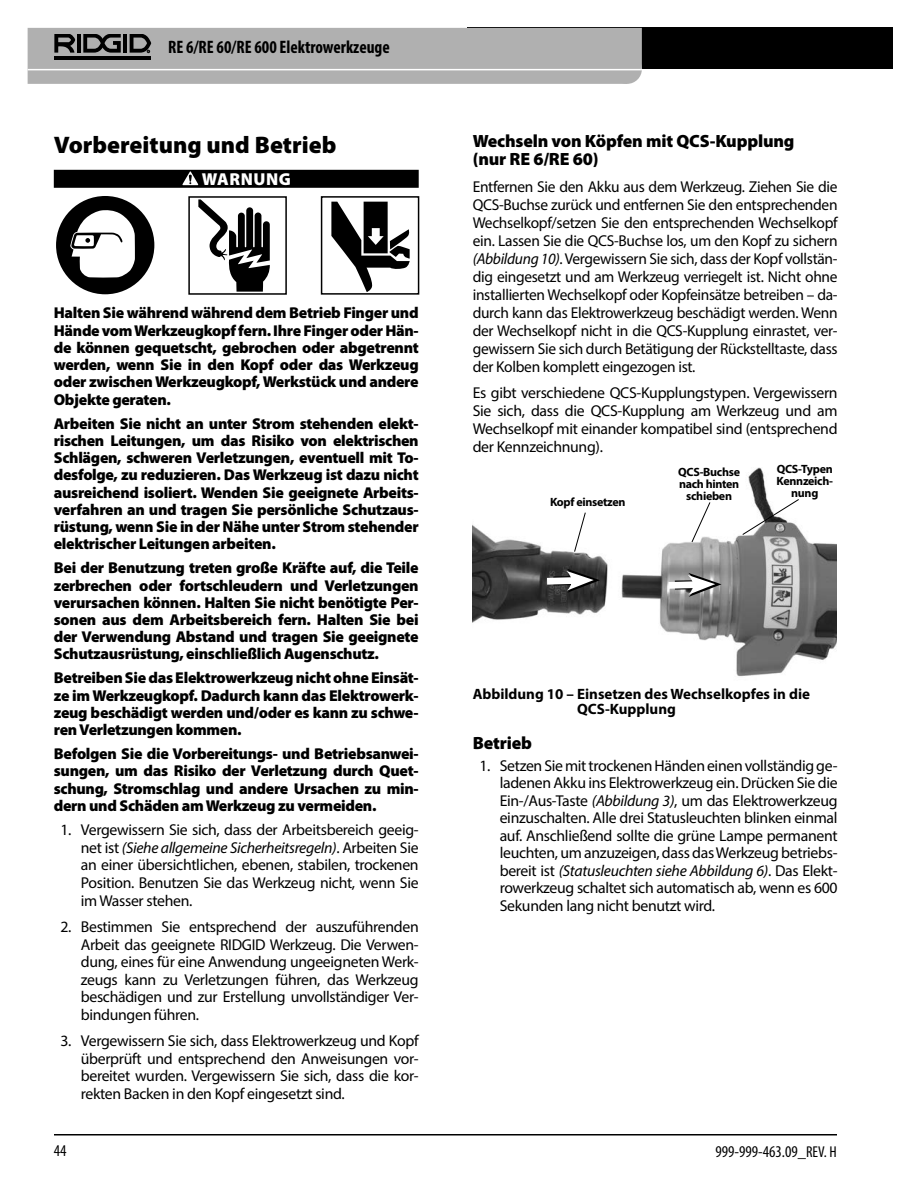
<style>
.page{position:relative;width:918px;height:1188px;background:#fff}
.page>*{position:absolute;margin:0;border:0;box-sizing:border-box;transform-origin:0 0}
.Heading_1{font:900 24px "Myriad Pro";color:#000}
.t1{font:700 condensed 18.15px "Myriad Pro";color:#000}
.Heading_2{font:900 17.7px/18px "Myriad Pro";letter-spacing:-.01em;color:#000}
.Warning_Head{font:900 17.4px "Myriad Pro";letter-spacing:.03em;color:#fff}
.t2{font:condensed 16.5px "Myriad Pro";color:#000}
.Warning_Text{font:900 15.75px/17.2px "Myriad Pro";letter-spacing:-.02em;color:#000;text-align:justify}
.Body_Indent{font:15.75px/17.5px "Myriad Pro";letter-spacing:-.02em;color:#000;text-align:justify}
.Body_Text{font:15.75px/18px "Myriad Pro";letter-spacing:-.02em;color:#000;text-align:justify}
.Picture_Caption{font:700 15px/15px "Myriad Pro";color:#000}
.t3{font:700 12px/12px "Myriad Pro";letter-spacing:-.025em;color:#000;text-align:center}
.s1{font-style:italic}
.s2{font-size:15.75px}
</style>
<div class="page">
<div style="left:54px;top:170px;width:365px;height:18px;background:#000"></div>
<svg style="left:182px;top:171px;width:16px;height:14px"></svg>
<svg style="left:56px;top:196px;width:98px;height:98px"></svg>
<svg style="left:331px;top:202px;width:79px;height:90px"></svg>
<div style="left:321px;top:196px;width:98px;height:99px;border:2px solid #000"></div>
<svg style="left:198px;top:199px;width:72px;height:93px"></svg>
<div style="left:188px;top:196px;width:99px;height:99px;border:2px solid #000"></div>
<img style="left:473px;top:468px;width:364px;height:209px">
<svg style="left:574px;top:512px;width:12px;height:41px"></svg>
<svg style="left:691px;top:501px;width:20px;height:42px"></svg>
<svg style="left:540px;top:569px;width:60px;height:24px"></svg>
<svg style="left:662px;top:573px;width:60px;height:24px"></svg>
<svg style="left:742px;top:498px;width:58px;height:38px"></svg>
<div style="left:467px;top:28px;width:425px;height:41px;background:#000"></div>
<svg style="left:28px;top:28px;width:614px;height:56px;background:#ababab"></svg>
<hr style="left:54px;top:1134px;width:783px;height:2px;background:#000">
<p class="t1" style="left:168px;top:36px;width:223px">RE 6/RE 60/RE 600 Elektrowerkzeuge</p>
<p class="Heading_1" style="left:54px;top:131px;width:284px">Vorbereitung und Betrieb</p>
<p class="Warning_Head" style="left:202px;top:169px;width:90px">WARNUNG</p>
<p class="Warning_Text" style="left:54px;top:305px;width:366px">Halten Sie während während dem Betrieb Finger und Hände vom Werkzeugkopf fern. Ihre Finger oder Hän&shy;de können gequetscht, gebrochen oder abgetrennt werden, wenn Sie in den Kopf oder das Werkzeug oder zwischen Werkzeugkopf, Werkstück und andere Objekte geraten.</p>
<p class="Warning_Text" style="left:54px;top:415px;width:366px">Arbeiten Sie nicht an unter Strom stehenden elekt&shy;rischen Leitungen, um das Risiko von elektrischen Schlägen, schweren Verletzungen, eventuell mit To&shy;desfolge, zu reduzieren. Das Werkzeug ist dazu nicht ausreichend isoliert. Wenden Sie geeignete Arbeits&shy;verfahren an und tragen Sie persönliche Schutzaus&shy;rüstung, wenn Sie in der Nähe unter Strom stehender elektrischer Leitungen arbeiten.</p>
<p class="Warning_Text" style="left:54px;top:559px;width:366px">Bei der Benutzung treten große Kräfte auf, die Teile zerbrechen oder fortschleudern und Verletzungen verursachen können. Halten Sie nicht benötigte Per&shy;sonen aus dem Arbeitsbereich fern. Halten Sie bei der Verwendung Abstand und tragen Sie geeignete Schutzausrüstung, einschließlich Augenschutz.</p>
<p class="Warning_Text" style="left:54px;top:670px;width:366px">Betreiben Sie das Elektrowerkzeug nicht ohne Einsät&shy;ze im Werkzeugkopf. Dadurch kann das Elektrowerk&shy;zeug beschädigt werden und/oder es kann zu schwe&shy;ren Verletzungen kommen.</p>
<p class="Warning_Text" style="left:54px;top:745px;width:366px">Befolgen Sie die Vorbereitungs- und Betriebsanwei&shy;sungen, um das Risiko der Verletzung durch Quet&shy;schung, Stromschlag und andere Ursachen zu min&shy;dern und Schäden am Werkzeug zu vermeiden.</p>
<p class="Body_Indent" style="left:81px;top:821px;width:339px;text-indent:-20px">1. Vergewissern Sie sich, dass der Arbeitsbereich geeig&shy;net ist <span class="s1">(Siehe allgemeine Sicherheitsregeln)</span>. Arbeiten Sie an einer übersichtlichen, ebenen, stabilen, trockenen Position. Benutzen Sie das Werkzeug nicht, wenn Sie im Wasser stehen.</p>
<p class="Body_Indent" style="left:81px;top:918px;width:339px;text-indent:-20px">2. Bestimmen Sie entsprechend der auszuführenden Arbeit das geeignete RIDGID Werkzeug. Die Verwen&shy;dung, eines für eine Anwendung ungeeigneten Werk&shy;zeugs kann zu Verletzungen führen, das Werkzeug beschädigen und zur Erstellung unvollständiger Ver&shy;bindungen führen.</p>
<p class="Body_Indent" style="left:81px;top:1032px;width:339px;text-indent:-20px">3. Vergewissern Sie sich, dass Elektrowerkzeug und Kopf überprüft und entsprechend den Anweisungen vor&shy;bereitet wurden. Vergewissern Sie sich, dass die kor&shy;rekten Backen in den Kopf eingesetzt sind.</p>
<p class="Heading_2" style="left:473px;top:133px;width:323px">Wechseln von Köpfen mit QCS-Kupplung (nur RE 6/RE 60)</p>
<p class="Body_Text" style="left:473px;top:177px;width:366px">Entfernen Sie den Akku aus dem Werkzeug. Ziehen Sie die QCS-Buchse zurück und entfernen Sie den entsprechenden Wechselkopf/setzen Sie den entsprechenden Wechselkopf ein. Lassen Sie die QCS-Buchse los, um den Kopf zu sichern <span class="s1">(Abbildung 10)</span>. Vergewissern Sie sich, dass der Kopf vollstän&shy;dig eingesetzt und am Werkzeug verriegelt ist. Nicht ohne installierten Wechselkopf oder Kopfeinsätze betreiben – da&shy;durch kann das Elektrowerkzeug beschädigt werden. Wenn der Wechselkopf nicht in die QCS-Kupplung einrastet, ver&shy;gewissern Sie sich durch Betätigung der Rückstelltaste, dass der Kolben komplett eingezogen ist.</p>
<p class="Body_Text" style="left:473px;top:384px;width:366px">Es gibt verschiedene QCS-Kupplungstypen. Vergewissern Sie sich, dass die QCS-Kupplung am Werkzeug und am Wechselkopf mit einander kompatibel sind (entsprechend der Kennzeichnung).</p>
<p class="t3" style="left:550px;top:496px;width:77px">Kopf einsetzen</p>
<p class="t3" style="left:678px;top:465px;width:63px">QCS-Buchse nach hinten schieben</p>
<p class="t3" style="left:777px;top:462px;width:58px">QCS-Typen<br>Kennzeich&shy;nung</p>
<p class="Picture_Caption" style="left:577px;top:686px;width:234px;text-indent:-104px">Abbildung 10 – Einsetzen des Wechselkopfes in die<br>QCS-Kupplung</p>
<p class="Heading_2" style="left:473px;top:734px;width:61px">Betrieb</p>
<p class="Body_Indent" style="left:500px;top:756px;width:339px;text-indent:-20px">1. Setzen Sie mit trockenen Händen einen vollständig ge&shy;ladenen Akku ins Elektrowerkzeug ein. Drücken Sie die Ein-/Aus-Taste <span class="s1">(Abbildung 3)</span>, um das Elektrowerkzeug einzuschalten. Alle drei Statusleuchten blinken einmal auf. Anschließend sollte die grüne Lampe permanent leuchten, um anzuzeigen, dass das Werkzeug betriebs&shy;bereit ist <span class="s1">(Statusleuchten siehe Abbildung 6)</span>. Das Elekt&shy;rowerkzeug schaltet sich automatisch ab, wenn es 600<br>Sekunden lang nicht benutzt wird.</p>
<p class="t2" style="left:54px;top:1141px;width:14px">44</p>
<p class="t2" style="left:716px;top:1142px;width:123px">999-999-463.09_<span class="s2">REV. H</span></p>
</div>
